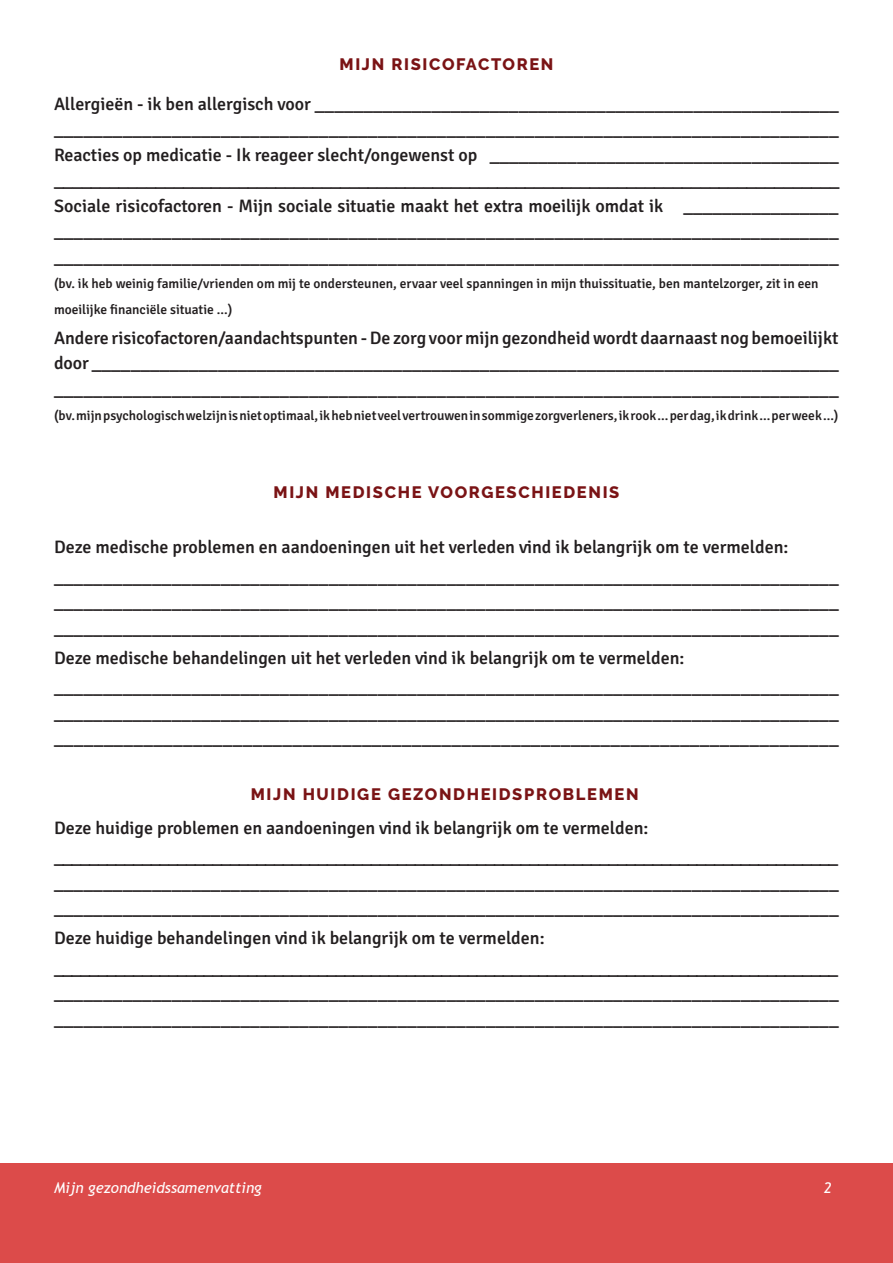
<style>
.page{position:relative;width:893px;height:1263px;background:#fff}
.page>*{position:absolute;margin:0;border:0;box-sizing:border-box;transform-origin:0 0}
.t1{font:500 18px/25.5px "Signika";color:#231f20;text-align:justify}
.Header_-_Align_Cente{font:800 16.5px "Raleway";letter-spacing:.1em;color:#7a1315}
.t2{font:italic 15px "Trebuchet MS";color:#fff}
.t3{font:500 13.5px/25.5px "Signika";color:#231f20}
</style>
<div class="page">
<div style="left:0;top:1163px;width:893px;height:100px;background:#dc4b4a"></div>
<p class="Header_-_Align_Cente" style="left:340px;top:54px;width:215px">MIJN RISICOFACTOREN</p>
<p class="t1" style="left:54px;top:90px;width:786px">Allergieën - ik ben allergisch voor ______________________________________________________ ________________________________________________________________________________</p>
<p class="t1" style="left:54px;top:141px;width:787px">Reacties op medicatie - Ik reageer slecht/ongewenst op ____________________________________ _____________________________________________________________________________________ Sociale risicofactoren - Mijn sociale situatie maakt het extra moeilijk omdat ik ________________ ________________________________________________________________________________ ________________________________________________________________________________</p>
<p class="t3" style="left:54px;top:270px;width:766px">(bv. ik heb weinig familie/vrienden om mij te ondersteunen, ervaar veel spanningen in mijn thuissituatie, ben mantelzorger, zit in een moeilijke financiële situatie ...)</p>
<p class="t1" style="left:54px;top:324px;width:786px">Andere risicofactoren/aandachtspunten - De zorg voor mijn gezondheid wordt daarnaast nog bemoeilijkt door _____________________________________________________________________________ ________________________________________________________________________________</p>
<p class="t3" style="left:54px;top:402px;width:786px">(bv. mijn psychologisch welzijn is niet optimaal, ik heb niet veel vertrouwen in sommige zorgverleners, ik rook ... per dag, ik drink ... per week ...)</p>
<p class="Header_-_Align_Cente" style="left:274px;top:483px;width:347px">MIJN MEDISCHE VOORGESCHIEDENIS</p>
<p class="t1" style="left:54px;top:533px;width:736px">Deze medische problemen en aandoeningen uit het verleden vind ik belangrijk om te vermelden:</p>
<p class="t1" style="left:54px;top:563px;width:786px">________________________________________________________________________________ ________________________________________________________________________________ ________________________________________________________________________________</p>
<p class="t1" style="left:54px;top:644px;width:632px">Deze medische behandelingen uit het verleden vind ik belangrijk om te vermelden:</p>
<p class="t1" style="left:54px;top:673px;width:786px">________________________________________________________________________________ ________________________________________________________________________________ _______________________________________________________________________________</p>
<p class="Header_-_Align_Cente" style="left:251px;top:785px;width:389px">MIJN HUIDIGE GEZONDHEIDSPROBLEMEN</p>
<p class="t1" style="left:54px;top:814px;width:596px">Deze huidige problemen en aandoeningen vind ik belangrijk om te vermelden:</p>
<p class="t1" style="left:54px;top:843px;width:786px">_________________________________________________________________________________________ ________________________________________________________________________________ ________________________________________________________________________________</p>
<p class="t1" style="left:54px;top:924px;width:492px">Deze huidige behandelingen vind ik belangrijk om te vermelden:</p>
<p class="t1" style="left:54px;top:954px;width:786px">_________________________________________________________________________________________ ________________________________________________________________________________ ________________________________________________________________________________</p>
<p class="t2" style="left:54px;top:1179px;width:209px">Mijn gezondheidssamenvatting</p>
<p class="t2" style="left:824px;top:1179px;width:9px">2</p>
</div>
